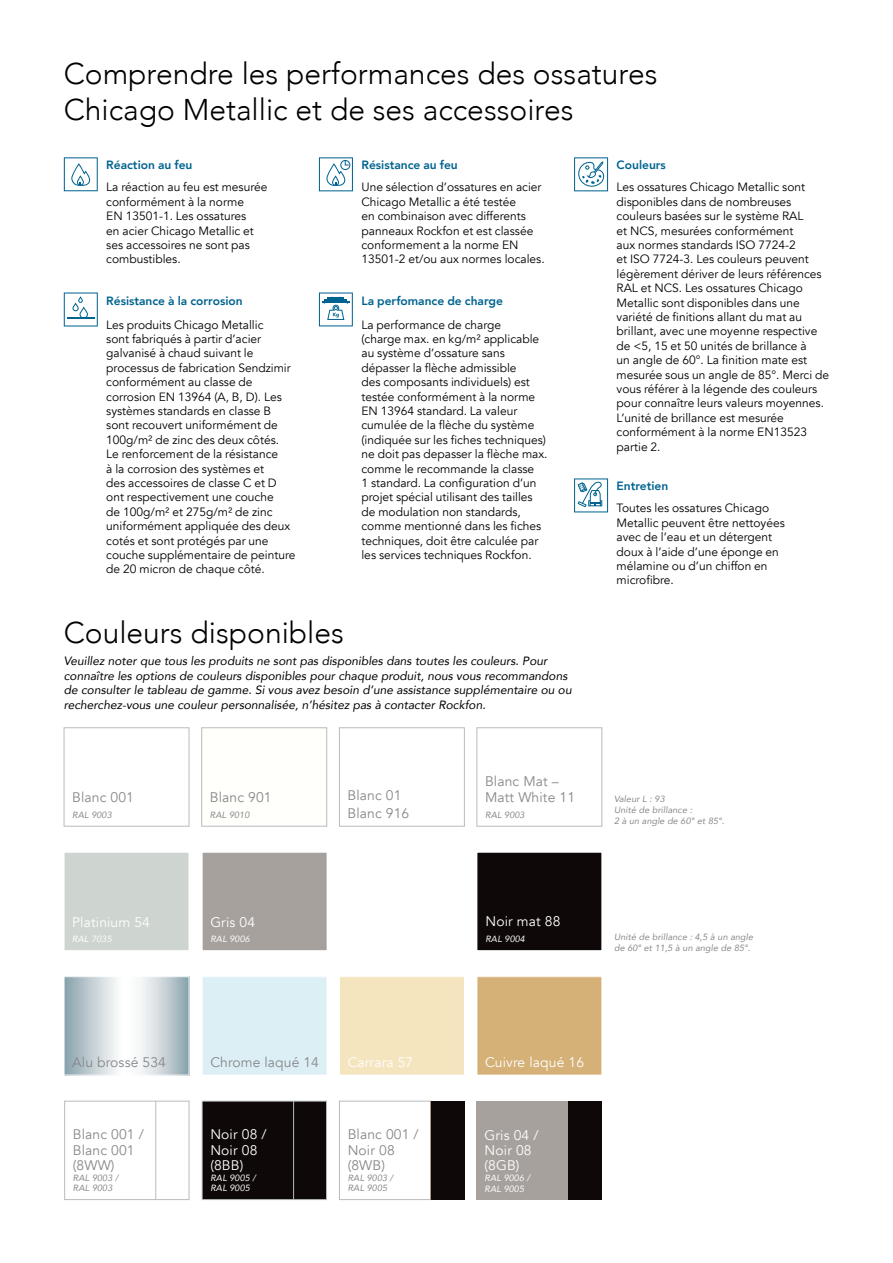
<style>
.page{position:relative;width:893px;height:1263px;background:#fff}
.page>*{position:absolute;margin:0;border:0;box-sizing:border-box;transform-origin:0 0}
.t1{font:300 30px/36px "Avenir";color:#000}
.t2{font:13.8px/15.3px "Avenir";letter-spacing:.01em;color:#87888a}
.t3{font:13.8px/15.3px "Avenir";letter-spacing:.01em;color:#fff}
.t4{font:12px/14.4px "Avenir";color:#000}
.t5{font:italic 12px/14.4px "Avenir";color:#000}
.t6{font:800 12px "Avenir";color:#006390}
.t7{font:italic 9px/10.8px "Avenir";letter-spacing:.01em;color:#87888a}
.t8{font:italic 9px/10.8px "Avenir";letter-spacing:.01em;color:#fff}
</style>
<div class="page">
<div style="left:64px;top:727px;width:125px;height:99px;border:1px solid #b9bbbc"></div>
<div style="left:339px;top:727px;width:126px;height:99px;border:1px solid #b9bbbc"></div>
<div style="left:202px;top:728px;width:125px;height:98px;background:#fffffb"></div>
<div style="left:201px;top:727px;width:126px;height:99px;border:1px solid #b9bbbc"></div>
<svg style="left:66px;top:978px;width:121px;height:95px"></svg>
<div style="left:64px;top:976px;width:125px;height:99px;border:1px solid #fff"></div>
<div style="left:202px;top:977px;width:125px;height:98px;background:#dceff4"></div>
<div style="left:202px;top:976px;width:125px;height:99px;border:1px solid #fff"></div>
<div style="left:477px;top:977px;width:125px;height:98px;background:#d5b077"></div>
<div style="left:477px;top:976px;width:125px;height:99px;border:1px solid #fff"></div>
<div style="left:64px;top:852px;width:125px;height:99px;background:#ced4d0"></div>
<div style="left:64px;top:852px;width:125px;height:99px;border:1px solid #fff"></div>
<div style="left:339px;top:977px;width:125px;height:98px;background:#f5e5bf"></div>
<div style="left:339px;top:976px;width:126px;height:99px;border:1px solid #fff"></div>
<div style="left:477px;top:727px;width:125px;height:99px;border:1px solid #b9bbbc"></div>
<div style="left:477px;top:852px;width:125px;height:99px;background:#0e0808"></div>
<div style="left:202px;top:852px;width:125px;height:99px;background:#a7a19d"></div>
<div style="left:202px;top:852px;width:125px;height:99px;border:1px solid #fff"></div>
<div style="left:64px;top:1101px;width:125px;height:99px;border:1px solid #b9bbbc"></div>
<hr style="left:156px;top:1101px;width:1px;height:99px;background:#b9bbbc">
<div style="left:202px;top:1101px;width:124px;height:98px;background:#0e0808"></div>
<div style="left:202px;top:1101px;width:125px;height:99px;border:1px solid #b9bbbc"></div>
<hr style="left:293px;top:1101px;width:1px;height:99px;background:#b9bbbc">
<div style="left:339px;top:1101px;width:92px;height:99px;border:1px solid #b9bbbc"></div>
<hr style="left:430px;top:1101px;width:1px;height:99px;background:#b0987d">
<div style="left:431px;top:1101px;width:34px;height:98px;background:#0e0808"></div>
<div style="left:477px;top:1101px;width:91px;height:98px;background:#a7a19d"></div>
<div style="left:568px;top:1101px;width:34px;height:98px;background:#0e0808"></div>
<svg style="left:64px;top:157px;width:34px;height:34px"></svg>
<svg style="left:319px;top:157px;width:34px;height:34px"></svg>
<svg style="left:574px;top:157px;width:34px;height:34px"></svg>
<svg style="left:319px;top:292px;width:34px;height:34px"></svg>
<svg style="left:64px;top:292px;width:34px;height:34px"></svg>
<svg style="left:574px;top:478px;width:34px;height:34px"></svg>
<h1 class="t1" style="left:64px;top:56px;width:595px">Comprendre les performances des ossatures<br>Chicago Metallic et de ses accessoires</h1>
<p class="t6" style="left:106px;top:156px;width:88px">Réaction au feu</p>
<p class="t4" style="left:106px;top:180px;width:163px">La réaction au feu est mesurée conformément à la norme<br>EN 13501-1. Les ossatures<br>en acier Chicago Metallic et ses accessoires ne sont pas combustibles.</p>
<p class="t6" style="left:106px;top:291px;width:138px">Résistance à la corrosion</p>
<p class="t4" style="left:106px;top:318px;width:191px">Les produits Chicago Metallic<br>sont fabriqués à partir d’acier galvanisé à chaud suivant le processus de fabrication Sendzimir conformément au classe de corrosion EN 13964 (A, B, D). Les systèmes standards en classe B sont recouvert uniformément de<br>100g/m² de zinc des deux côtés.<br>Le renforcement de la résistance<br>à la corrosion des systèmes et<br>des accessoires de classe C et D ont respectivement une couche<br>de 100g/m² et 275g/m² de zinc uniformément appliquée des deux cotés et sont protégés par une couche supplémentaire de peinture de 20 micron de chaque côté.</p>
<p class="t6" style="left:361px;top:156px;width:98px">Résistance au feu</p>
<p class="t4" style="left:361px;top:180px;width:185px">Une sélection d’ossatures en acier<br>Chicago Metallic a été testée<br>en combinaison avec differents panneaux Rockfon et est classée conformement a la norme EN<br>13501-2 et/ou aux normes locales.</p>
<p class="t6" style="left:361px;top:291px;width:143px">La perfomance de charge</p>
<p class="t4" style="left:361px;top:318px;width:188px">La performance de charge<br>(charge max. en kg/m² applicable au système d’ossature sans dépasser la flèche admissible<br>des composants individuels) est testée conformément à la norme<br>EN 13964 standard. La valeur cumulée de la flèche du système (indiquée sur les fiches techniques) ne doit pas depasser la flèche max. comme le recommande la classe<br>1 standard. La configuration d’un projet spécial utilisant des tailles de modulation non standards, comme mentionné dans les fiches techniques, doit être calculée par les services techniques Rockfon.</p>
<h1 class="t1" style="left:64px;top:614px;width:282px">Couleurs disponibles</h1>
<p class="t5" style="left:64px;top:654px;width:509px">Veuillez noter que tous les produits ne sont pas disponibles dans toutes les couleurs. Pour connaître les options de couleurs disponibles pour chaque produit, nous vous recommandons de consulter le tableau de gamme. Si vous avez besoin d’une assistance supplémentaire ou ou recherchez-vous une couleur personnalisée, n’hésitez pas à contacter Rockfon.</p>
<p class="t2" style="left:72px;top:790px;width:63px">Blanc 001</p>
<p class="t7" style="left:72px;top:809px;width:41px">RAL 9003</p>
<p class="t3" style="left:72px;top:914px;width:79px">Platinium 54</p>
<p class="t8" style="left:72px;top:934px;width:41px">RAL 7035</p>
<p class="t2" style="left:210px;top:790px;width:63px">Blanc 901</p>
<p class="t7" style="left:210px;top:809px;width:41px">RAL 9010</p>
<p class="t3" style="left:210px;top:914px;width:46px">Gris 04</p>
<p class="t8" style="left:210px;top:934px;width:41px">RAL 9006</p>
<p class="t2" style="left:348px;top:786px;width:63px;line-height:18px">Blanc 01<br>Blanc 916</p>
<p class="t2" style="left:485px;top:774px;width:91px;line-height:15.8px">Blanc Mat –<br>Matt White 11</p>
<p class="t7" style="left:485px;top:809px;width:41px">RAL 9003</p>
<p class="t3" style="left:485px;top:914px;width:77px">Noir mat 88</p>
<p class="t8" style="left:485px;top:933px;width:41px">RAL 9004</p>
<p class="t6" style="left:617px;top:156px;width:51px">Couleurs</p>
<p class="t4" style="left:617px;top:180px;width:214px">Les ossatures Chicago Metallic sont disponibles dans de nombreuses couleurs basées sur le système RAL<br>et NCS, mesurées conformément<br>aux normes standards ISO 7724-2<br>et ISO 7724-3. Les couleurs peuvent légèrement dériver de leurs références RAL et NCS. Les ossatures Chicago Metallic sont disponibles dans une variété de finitions allant du mat au brillant, avec une moyenne respective de &lt;5, 15 et 50 unités de brillance à<br>un angle de 60°. La finition mate est mesurée sous un angle de 85°. Merci de vous référer à la légende des couleurs pour connaître leurs valeurs moyennes.<br>L’unité de brillance est mesurée conformément à la norme EN13523 partie 2.</p>
<p class="t6" style="left:617px;top:477px;width:53px">Entretien</p>
<p class="t4" style="left:617px;top:501px;width:170px">Toutes les ossatures Chicago<br>Metallic peuvent être nettoyées avec de l’eau et un détergent doux à l’aide d’une éponge en mélamine ou d’un chiffon en microfibre.</p>
<p class="t7" style="left:614px;top:794px;width:112px">Valeur L : 93<br>Unité de brillance :<br>2 à un angle de 60° et 85°.</p>
<p class="t7" style="left:614px;top:931px;width:140px">Unité de brillance : 4,5 à un angle de 60° et 11,5 à un angle de 85°.</p>
<p class="t2" style="left:72px;top:1055px;width:95px">Alu brossé 534</p>
<p class="t2" style="left:210px;top:1055px;width:110px">Chrome laqué 14</p>
<p class="t3" style="left:485px;top:1055px;width:101px">Cuivre laqué 16</p>
<p class="t3" style="left:348px;top:1055px;width:67px">Carrara 57</p>
<p class="t2" style="left:73px;top:1127px;width:73px">Blanc 001 /<br>Blanc 001 (8WW)</p>
<p class="t7" style="left:73px;top:1172px;width:47px">RAL 9003 /<br>RAL 9003</p>
<p class="t3" style="left:210px;top:1127px;width:58px">Noir 08 /<br>Noir 08 (8BB)</p>
<p class="t8" style="left:210px;top:1172px;width:47px">RAL 9005 /<br>RAL 9005</p>
<p class="t2" style="left:348px;top:1127px;width:73px">Blanc 001 /<br>Noir 08 (8WB)</p>
<p class="t7" style="left:348px;top:1172px;width:47px">RAL 9003 /<br>RAL 9005</p>
<p class="t3" style="left:485px;top:1127px;width:55px">Gris 04 /<br>Noir 08 (8GB)</p>
<p class="t8" style="left:485px;top:1172px;width:47px">RAL 9006 /<br>RAL 9005</p>
</div>
